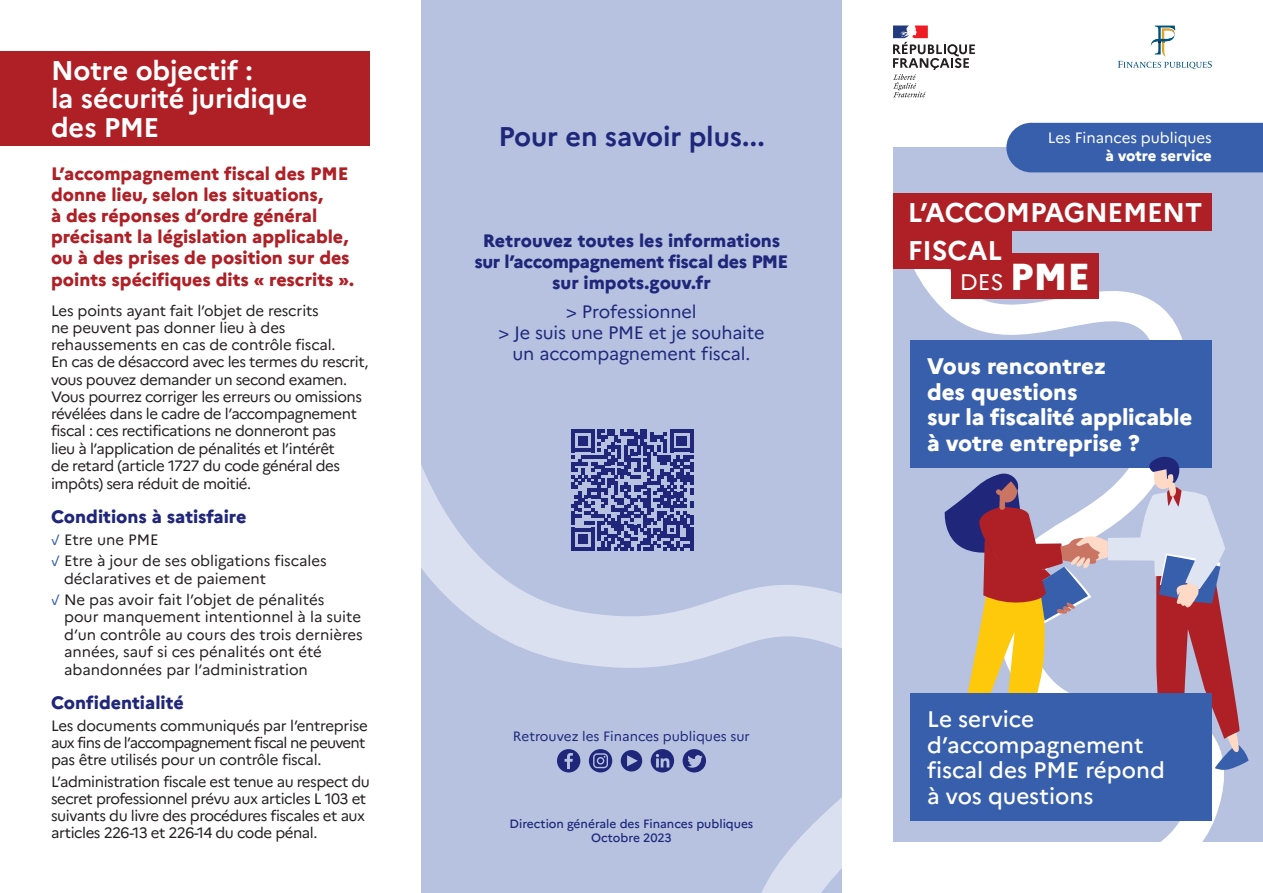
<style>
.page{position:relative;width:1263px;height:893px;background:#fff}
.page>*{position:absolute;margin:0;border:0;box-sizing:border-box;transform-origin:0 0}
.t1{font:700 27px/28.5px "Marianne";letter-spacing:-.005em;color:#fff}
.t2{font:700 27px "Marianne";letter-spacing:-.005em;color:#20277b}
.t3{font:800 22.5px/25.5px "Marianne";letter-spacing:-.01em;color:#fff}
.t4{font:500 22.5px/25.5px "Marianne";color:#fff}
.t5{font:22.5px "Marianne";color:#fff}
.t6{font:800 18px/21.1px "Marianne";color:#ae2026}
.t7{font:800 18px/20.9px "Marianne";color:#20277b;text-align:center}
.t8{font:18px/20.9px "Marianne";letter-spacing:-.01em;color:#20277b;text-align:center}
.t9{font:15px/17.4px "Marianne";letter-spacing:-.03em;color:#231f20}
.t10{font:15px/17.5px "Marianne";color:#231f20}
.t11{font:15px "Marianne";color:#fff}
.t12{font:800 15px "Marianne";color:#fff}
.t13{font:13.5px "Marianne";color:#20277b}
.t14{font:500 12px/14.4px "Marianne";color:#20277b;text-align:center}
.s1{color:#375fac}
.s2{font-weight:800;font-size:37.5px}
</style>
<div class="page">
<svg style="left:893px;top:26px;width:82px;height:71px"></svg>
<svg style="left:1118px;top:26px;width:94px;height:43px"></svg>
<div style="left:893px;top:148px;width:370px;height:694px;background:#b6c2e0"></div>
<svg style="left:897px;top:231px;width:327px;height:611px"></svg>
<div style="left:421px;top:0;width:421px;height:893px;background:#b6c2e0"></div>
<svg style="left:421px;top:446px;width:421px;height:447px"></svg>
<div style="left:893px;top:194px;width:319px;height:37px;background:#ae2026"></div>
<div style="left:951px;top:254px;width:147px;height:45px;background:#ae2026"></div>
<div style="left:893px;top:231px;width:118px;height:37px;background:#ae2026"></div>
<div style="left:1006px;top:123px;width:257px;height:49px;background:#375fac"></div>
<svg style="left:557px;top:749px;width:23px;height:23px"></svg>
<svg style="left:683px;top:749px;width:23px;height:23px"></svg>
<svg style="left:621px;top:750px;width:21px;height:21px"></svg>
<svg style="left:589px;top:749px;width:23px;height:23px"></svg>
<svg style="left:651px;top:749px;width:23px;height:23px"></svg>
<svg style="left:571px;top:429px;width:122px;height:122px"></svg>
<hr style="left:690px;top:528px;width:3px;height:23px;background:#20277b">
<div style="left:0;top:51px;width:370px;height:94px;background:#ae2026"></div>
<div style="left:910px;top:340px;width:302px;height:128px;background:#375fac"></div>
<svg style="left:942px;top:457px;width:306px;height:319px"></svg>
<div style="left:910px;top:693px;width:302px;height:128px;background:#375fac"></div>
<h1 class="t1" style="left:51px;top:54px;width:258px">Notre objectif :<br>la sécurité juridique des PME</h1>
<p class="t6" style="left:51px;top:162px;width:304px">L’accompagnement fiscal des PME donne lieu, selon les situations,<br>à des réponses d’ordre général précisant la législation applicable, ou à des prises de position sur des points spécifiques dits « rescrits ».</p>
<p class="t9" style="left:51px;top:300px;width:319px">Les points ayant fait l’objet de rescrits<br>ne peuvent pas donner lieu à des rehaussements en cas de contrôle fiscal.<br>En cas de désaccord avec les termes du rescrit, vous pouvez demander un second examen.<br>Vous pourrez corriger les erreurs ou omissions révélées dans le cadre de l’accompagnement fiscal : ces rectifications ne donneront pas<br>lieu à l’application de pénalités et l’intérêt<br>de retard (article 1727 du code général des impôts) sera réduit de moitié.</p>
<p class="t7" style="left:51px;top:505px;width:197px">Conditions à satisfaire</p>
<p class="t10" style="left:51px;top:527px;width:277px;line-height:21.5px"><span class="s1">√</span> Etre une PME<br><span class="s1">√</span> Etre à jour de ses obligations fiscales</p>
<p class="t10" style="left:51px;top:566px;width:275px;line-height:21.5px;text-indent:13px">déclaratives et de paiement<br><span class="s1">√</span> Ne pas avoir fait l’objet de pénalités</p>
<p class="t10" style="left:64px;top:607px;width:300px">pour manquement intentionnel à la suite d’un contrôle au cours des trois dernières années, sauf si ces pénalités ont été abandonnées par l’administration</p>
<p class="t7" style="left:51px;top:691px;width:134px">Confidentialité</p>
<p class="t9" style="left:51px;top:715px;width:318px">Les documents communiqués par l’entreprise aux fins de l’accompagnement fiscal ne peuvent pas être utilisés pour un contrôle fiscal.</p>
<p class="t9" style="left:51px;top:771px;width:320px">L’administration fiscale est tenue au respect du secret professionnel prévu aux articles L 103 et suivants du livre des procédures fiscales et aux articles 226-13 et 226-14 du code pénal.</p>
<h1 class="t2" style="left:498px;top:115px;width:268px">Pour en savoir plus...</h1>
<p class="t7" style="left:475px;top:229px;width:315px">Retrouvez toutes les informations sur l’accompagnement fiscal des PME sur impots.gouv.fr</p>
<p class="t8" style="left:498px;top:300px;width:268px">&gt; Professionnel<br>&gt; Je suis une PME et je souhaite un accompagnement fiscal.</p>
<p class="t13" style="left:513px;top:725px;width:239px">Retrouvez les Finances publiques sur</p>
<p class="t14" style="left:510px;top:815px;width:245px">Direction générale des Finances publiques<br>Octobre 2023</p>
<p class="t11" style="left:1048px;top:126px;width:166px">Les Finances publiques</p>
<p class="t12" style="left:1105px;top:144px;width:108px">à votre service</p>
<h1 class="t1" style="left:908px;top:196px;width:296px">L’ACCOMPAGNEMENT</h1>
<h1 class="t1" style="left:908px;top:234px;width:96px">FISCAL</h1>
<h2 class="t5" style="left:960px;top:265px;width:132px">DES <span class="s2">PME</span></h2>
<h2 class="t3" style="left:927px;top:351px;width:267px">Vous rencontrez<br>des questions<br>sur la fiscalité applicable à votre entreprise ?</h2>
<h2 class="t4" style="left:927px;top:705px;width:239px">Le service d’accompagnement fiscal des PME répond à vos questions</h2>
</div>
